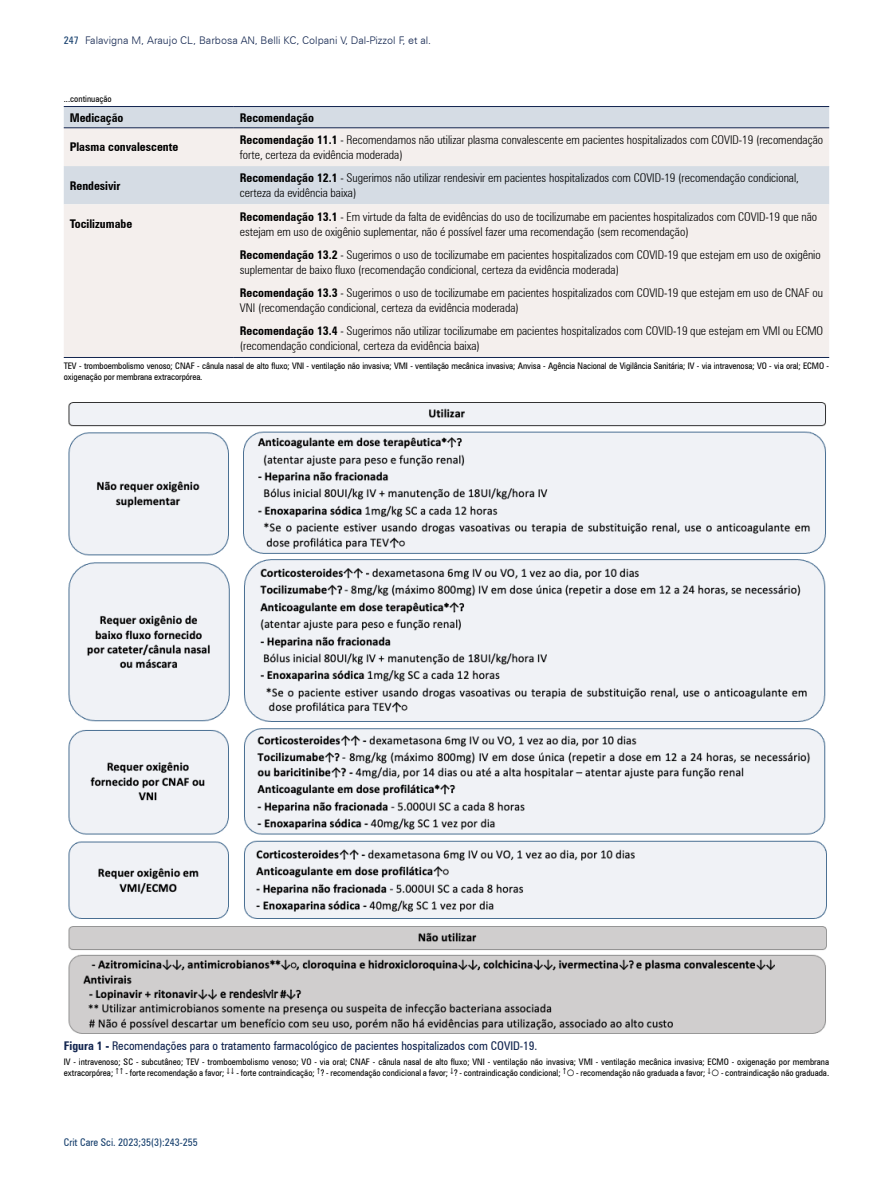
<style>
.page{position:relative;width:893px;height:1191px;background:#fff}
.page>*{position:absolute;margin:0;border:0;box-sizing:border-box;transform-origin:0 0}
.t1{font:300 condensed 12px/15px "Zurich BT";color:#000}
.t2{font:condensed 12px "Zurich BT";color:#12254f}
.t3{font:700 condensed 12px "Zurich BT";color:#000}
.t4{font:300 10.5px "Zurich BT";color:#12254f}
.t5{font:condensed 10.5px "Zurich BT";color:#163f6d}
.t6{font:condensed 9px/10.8px "Zurich BT";color:#000}
.s1{font-weight:400;font-stretch:condensed;color:#163f6d}
.s2{font-weight:700}
.s3{font-family:"Segoe UI";font-stretch:normal}
</style>
<div class="page">
<div style="left:64px;top:107px;width:765px;height:20px;background:#d5dce4"></div>
<svg style="left:64px;top:128px;width:765px;height:229px;background:#eeebeb"></svg>
<hr style="left:64px;top:106px;width:170px;height:1px;background:#12254f">
<hr style="left:234px;top:106px;width:595px;height:1px;background:#12254f">
<hr style="left:64px;top:127px;width:170px;height:1px;background:#12254f">
<hr style="left:234px;top:127px;width:595px;height:1px;background:#12254f">
<hr style="left:64px;top:357px;width:170px;height:1px;background:#12254f">
<hr style="left:234px;top:357px;width:595px;height:1px;background:#12254f">
<img style="left:68px;top:402px;width:759px;height:632px">
<p class="t4" style="left:64px;top:34px;width:369px"><span class="s1">247</span> Falavigna M, Araujo CL, Barbosa AN, Belli KC, Colpani V, Dal-Pizzol F, et al.</p>
<p class="t6" style="left:64px;top:93px;width:49px">...continuação</p>
<p class="t3" style="left:70px;top:110px;width:55px">Medicação</p>
<p class="t3" style="left:240px;top:110px;width:76px">Recomendação</p>
<p class="t3" style="left:70px;top:140px;width:110px">Plasma convalescente</p>
<p class="t1" style="left:240px;top:132px;width:585px"><span class="s2">Recomendação 11.1</span> - Recomendamos não utilizar plasma convalescente em pacientes hospitalizados com COVID-19 (recomendação forte, certeza da evidência moderada)</p>
<p class="t3" style="left:70px;top:178px;width:52px">Rendesivir</p>
<p class="t1" style="left:240px;top:170px;width:561px"><span class="s2">Recomendação 12.1</span> - Sugerimos não utilizar rendesivir em pacientes hospitalizados com COVID-19 (recomendação condicional, certeza da evidência baixa)</p>
<p class="t3" style="left:70px;top:216px;width:64px">Tocilizumabe</p>
<p class="t1" style="left:240px;top:209px;width:579px"><span class="s2">Recomendação 13.1</span> - Em virtude da falta de evidências do uso de tocilizumabe em pacientes hospitalizados com COVID-19 que não estejam em uso de oxigênio suplementar, não é possível fazer uma recomendação (sem recomendação)</p>
<p class="t1" style="left:240px;top:247px;width:582px"><span class="s2">Recomendação 13.2</span> - Sugerimos o uso de tocilizumabe em pacientes hospitalizados com COVID-19 que estejam em uso de oxigênio suplementar de baixo fluxo (recomendação condicional, certeza da evidência moderada)</p>
<p class="t1" style="left:240px;top:285px;width:585px"><span class="s2">Recomendação 13.3</span> - Sugerimos o uso de tocilizumabe em pacientes hospitalizados com COVID-19 que estejam em uso de CNAF ou<br>VNI (recomendação condicional, certeza da evidência moderada)</p>
<p class="t1" style="left:240px;top:323px;width:585px"><span class="s2">Recomendação 13.4</span> - Sugerimos não utilizar tocilizumabe em pacientes hospitalizados com COVID-19 que estejam em VMI ou ECMO (recomendação condicional, certeza da evidência baixa)</p>
<p class="t6" style="left:64px;top:360px;width:767px">TEV - tromboembolismo venoso; CNAF - cânula nasal de alto fluxo; VNI - ventilação não invasiva; VMI - ventilação mecânica invasiva; Anvisa - Agência Nacional de Vigilância Sanitária; IV - via intravenosa; VO - via oral; ECMO - oxigenação por membrana extracorpórea.</p>
<p class="t2" style="left:64px;top:1038px;width:475px"><span class="s2">Figura 1 -</span> Recomendações para o tratamento farmacológico de pacientes hospitalizados com COVID-19.</p>
<p class="t6" style="left:64px;top:1056px;width:767px">IV - intravenoso; SC - subcutâneo; TEV - tromboembolismo venoso; VO - via oral; CNAF - cânula nasal de alto fluxo; VNI - ventilação não invasiva; VMI - ventilação mecânica invasiva; ECMO - oxigenação por membrana extracorpórea; <sup>↑↑</sup> - forte recomendação a favor; <sup>↓↓</sup> - forte contraindicação; <sup>↑</sup>? - recomendação condicional a favor; <sup>↓</sup>? - contraindicação condicional; <sup>↑</sup><span class="s3">○</span> - recomendação não graduada a favor; <sup>↓</sup><span class="s3">○</span> - contraindicação não graduada.</p>
<p class="t5" style="left:64px;top:1135px;width:136px">Crit Care Sci. 2023;35(3):243-255</p>
</div>
